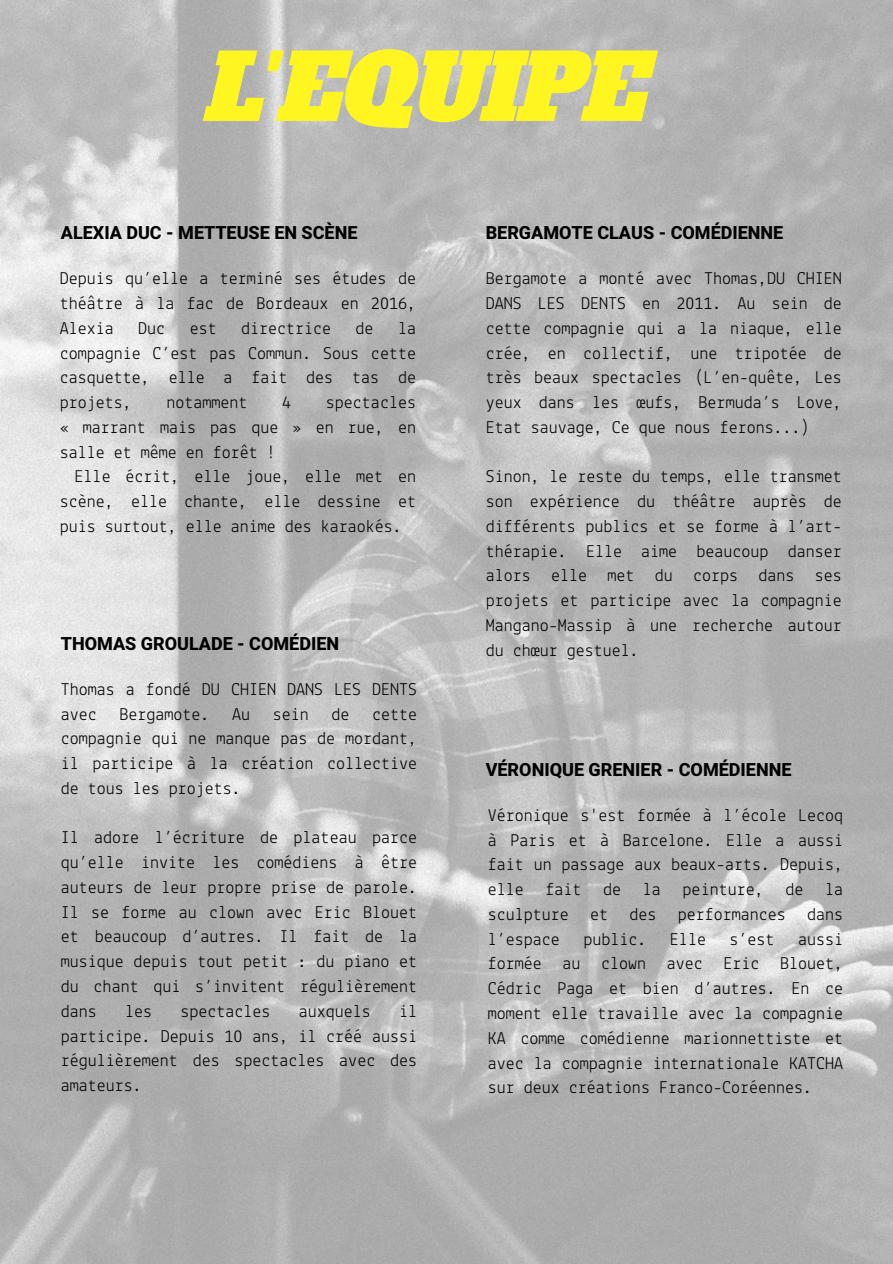
<style>
.page{position:relative;width:893px;height:1264px;background:#fff}
.page>*{position:absolute;margin:0;border:0;box-sizing:border-box;transform-origin:0 0}
.t1{font:90.6px "CA Generated";letter-spacing:-.02em;color:#fff520}
.t2{font:18px/24.8px "Lekton";color:#000;text-align:justify}
.t3{font:800 18px "Heebo";color:#000}
</style>
<div class="page">
<img style="left:0;top:0;width:892px;height:1263px">
<h1 class="t1" style="left:209px;top:27px;width:444px">L'EQUIPE</h1>
<p class="t3" style="left:61px;top:220px;width:298px">ALEXIA DUC - METTEUSE EN SCÈNE</p>
<p class="t2" style="left:60px;top:267px;width:358px">Depuis qu’elle a terminé ses études de théâtre à la fac de Bordeaux en 2016, Alexia</p>
<p class="t2" style="left:60px;top:317px;width:358px;text-indent:338px">la compagnie C’est pas Commun. Sous cette casquette, elle a fait des tas de projets,</p>
<p class="t2" style="left:138px;top:317px;width:29px">Duc</p>
<p class="t2" style="left:190px;top:317px;width:29px">est</p>
<p class="t2" style="left:241px;top:317px;width:92px">directrice</p>
<p class="t2" style="left:355px;top:317px;width:19px">de</p>
<p class="t2" style="left:60px;top:391px;width:358px;text-indent:266px">spectacles « marrant mais pas que » en rue, en salle et même en forêt !</p>
<p class="t2" style="left:60px;top:465px;width:358px;text-indent:15px">Elle écrit, elle joue, elle met en scène, elle chante, elle dessine et puis surtout, elle anime des karaokés.</p>
<p class="t2" style="left:166px;top:391px;width:83px">notamment</p>
<p class="t2" style="left:282px;top:391px;width:10px">4</p>
<p class="t3" style="left:61px;top:631px;width:280px">THOMAS GROULADE - COMÉDIEN</p>
<p class="t2" style="left:61px;top:678px;width:358px">Thomas a fondé DU CHIEN DANS LES DENTS avec</p>
<p class="t2" style="left:119px;top:702px;width:92px">Bergamote.</p>
<p class="t2" style="left:232px;top:702px;width:20px">Au</p>
<p class="t2" style="left:273px;top:702px;width:38px">sein</p>
<p class="t2" style="left:331px;top:702px;width:20px">de</p>
<p class="t2" style="left:61px;top:702px;width:358px;text-indent:311px">cette compagnie qui ne manque pas de mordant, il participe à la création collective de tous les projets.</p>
<p class="t2" style="left:61px;top:826px;width:358px">Il adore l’écriture de plateau parce qu’elle invite les comédiens à être auteurs de leur propre prise de parole.<br>Il se forme au clown avec Eric Blouet et beaucoup d’autres. Il fait de la musique depuis tout petit : du piano et du chant qui s’invitent régulièrement dans</p>
<p class="t2" style="left:61px;top:999px;width:358px;text-indent:338px">il participe. Depuis 10 ans, il créé aussi régulièrement des spectacles avec des amateurs.</p>
<p class="t2" style="left:125px;top:999px;width:29px">les</p>
<p class="t2" style="left:180px;top:999px;width:92px">spectacles</p>
<p class="t2" style="left:299px;top:999px;width:74px">auxquels</p>
<p class="t3" style="left:485px;top:220px;width:299px">BERGAMOTE CLAUS - COMÉDIENNE</p>
<p class="t2" style="left:485px;top:267px;width:358px">Bergamote a monté avec Thomas,DU CHIEN DANS LES DENTS en 2011. Au sein de cette compagnie qui a la niaque, elle crée, en collectif, une tripotée de très beaux spectacles (L’en-quête, Les yeux dans les œufs, Bermuda’s Love, Etat sauvage, Ce que nous ferons...)</p>
<p class="t2" style="left:485px;top:465px;width:358px">Sinon, le reste du temps, elle transmet son expérience du théâtre auprès de différents publics et se forme à l’art&shy;thérapie. Elle aime beaucoup danser alors elle met du corps dans ses projets et participe avec la compagnie Mangano-Massip à une recherche autour du chœur gestuel.</p>
<p class="t3" style="left:485px;top:757px;width:307px">VÉRONIQUE GRENIER - COMÉDIENNE</p>
<p class="t2" style="left:488px;top:804px;width:356px">Véronique s'est formée à l’école Lecoq à Paris et à Barcelone. Elle a aussi fait un passage aux beaux-arts. Depuis, elle fait de la peinture, de la sculpture et des performances dans l’espace</p>
<p class="t2" style="left:583px;top:927px;width:65px">public.</p>
<p class="t2" style="left:670px;top:927px;width:37px">Elle</p>
<p class="t2" style="left:729px;top:927px;width:47px">s’est</p>
<p class="t2" style="left:488px;top:927px;width:356px;text-indent:310px">aussi formée au clown avec Eric Blouet, Cédric Paga et bien d’autres. En ce moment elle travaille avec la compagnie KA comme comédienne marionnettiste et avec la compagnie internationale KATCHA sur deux créations Franco-Coréennes.</p>
</div>
